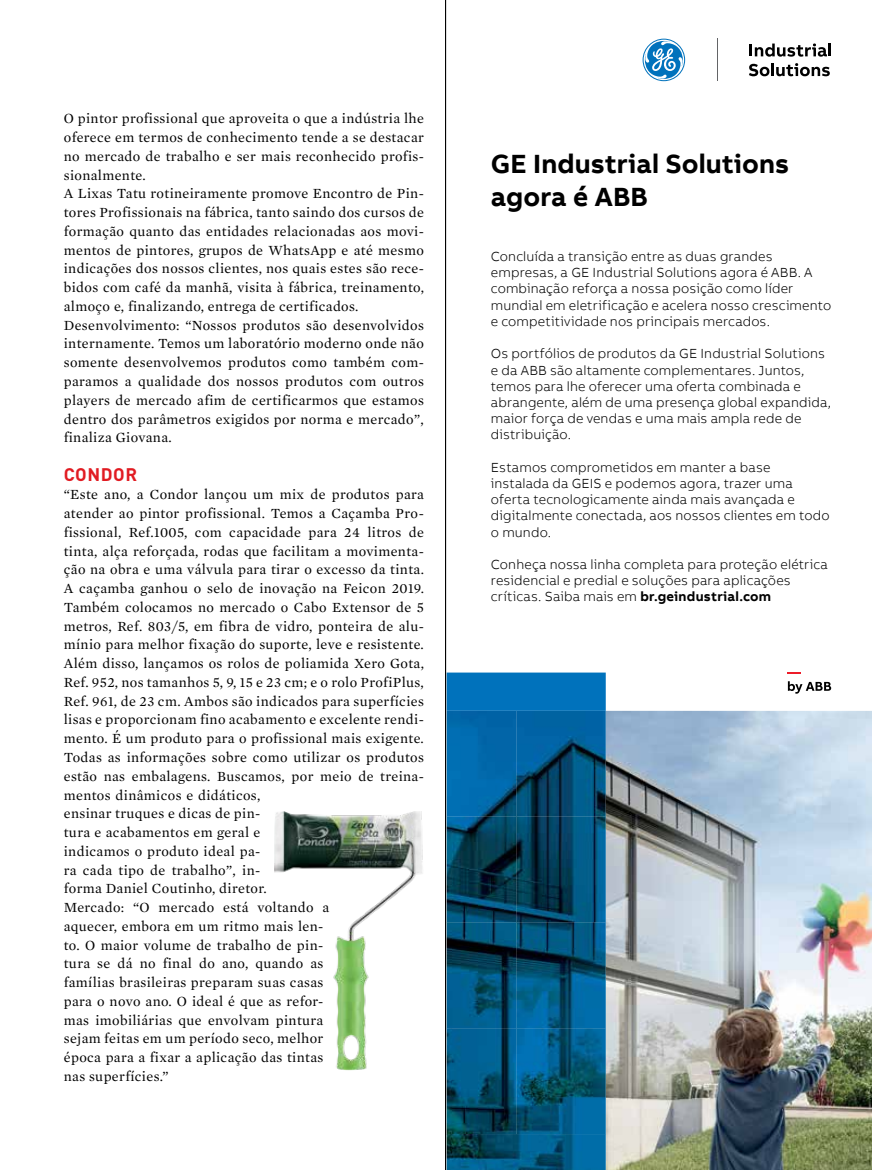
<style>
.page{position:relative;width:872px;height:1170px;background:#fff}
.page>*{position:absolute;margin:0;border:0;box-sizing:border-box;transform-origin:0 0}
.t1{font:700 27px/32.4px "AB Bvoice";letter-spacing:.005em;color:#000}
.t2{font:700 18px "DIN Pro";letter-spacing:.035em;color:#e11b22}
.t3{font:14.25px/18.8px "Mercury Text G1";letter-spacing:.025em;color:#000}
.t4{font:300 13.5px/16.2px "AB Bvoice";letter-spacing:.01em;color:#000}
.s1{font-weight:700}
</style>
<div class="page">
<img style="left:275px;top:811px;width:148px;height:259px">
<img style="left:446px;top:710px;width:426px;height:459px">
<div style="left:446px;top:672px;width:160px;height:38px;background:#0072bc"></div>
<hr style="left:716px;top:39px;width:1px;height:42px;background:#636466">
<svg style="left:642px;top:39px;width:43px;height:42px"></svg>
<svg style="left:749px;top:43px;width:82px;height:14px"></svg>
<svg style="left:749px;top:63px;width:80px;height:13px"></svg>
<svg style="left:787px;top:672px;width:13px;height:2px"></svg>
<svg style="left:788px;top:681px;width:43px;height:12px"></svg>
<svg style="left:446px;top:1164px;width:3px;height:6px"></svg>
<hr style="left:445px;top:0;width:1px;height:1169px;background:#000">
<p class="t3" style="left:64px;top:109px;width:362px">O pintor profissional que aproveita o que a indústria lhe oferece em termos de conhecimento tende a se destacar no mercado de trabalho e ser mais reconhecido profis&shy;sionalmente.<br>A Lixas Tatu rotineiramente promove Encontro de Pin&shy;tores Profissionais na fábrica, tanto saindo dos cursos de formação quanto das entidades relacionadas aos movi&shy;mentos de pintores, grupos de WhatsApp e até mesmo indicações dos nossos clientes, nos quais estes são rece&shy;bidos com café da manhã, visita à fábrica, treinamento, almoço e, finalizando, entrega de certificados.<br>Desenvolvimento: “Nossos produtos são desenvolvidos internamente. Temos um laboratório moderno onde não somente desenvolvemos produtos como também com&shy;paramos a qualidade dos nossos produtos com outros players de mercado afim de certificarmos que estamos dentro dos parâmetros exigidos por norma e mercado”, finaliza Giovana.</p>
<p class="t2" style="left:64px;top:461px;width:75px">CONDOR</p>
<p class="t3" style="left:64px;top:485px;width:362px">“Este ano, a Condor lançou um mix de produtos para atender ao pintor profissional. Temos a Caçamba Pro&shy;fissional, Ref.1005, com capacidade para 24 litros de tinta, alça reforçada, rodas que facilitam a movimenta&shy;ção na obra e uma válvula para tirar o excesso da tinta.<br>A caçamba ganhou o selo de inovação na Feicon 2019.<br>Também colocamos no mercado o Cabo Extensor de 5 metros, Ref. 803/5, em fibra de vidro, ponteira de alu&shy;mínio para melhor fixação do suporte, leve e resistente.<br>Além disso, lançamos os rolos de poliamida Xero Gota, Ref. 952, nos tamanhos 5, 9, 15 e 23 cm; e o rolo ProfiPlus, Ref. 961, de 23 cm. Ambos são indicados para superfícies lisas e proporcionam fino acabamento e excelente rendi&shy;mento. É um produto para o profissional mais exigente.<br>Todas as informações sobre como utilizar os produtos estão nas embalagens. Buscamos, por meio de treina&shy;mentos dinâmicos e didáticos,<br>ensinar truques e dicas de pin-<br>tura e acabamentos em geral e<br>indicamos o produto ideal pa-<br>ra cada tipo de trabalho”, in-<br>forma Daniel Coutinho, diretor.<br>Mercado: “O mercado está voltando a<br>aquecer, embora em um ritmo mais len-<br>to. O maior volume de trabalho de pin-<br>tura se dá no final do ano, quando as<br>famílias brasileiras preparam suas casas<br>para o novo ano. O ideal é que as refor-<br>mas imobiliárias que envolvam pintura<br>sejam feitas em um período seco, melhor<br>época para a fixar a aplicação das tintas<br>nas superfícies.”</p>
<h1 class="t1" style="left:491px;top:148px;width:300px">GE Industrial Solutions agora é ABB</h1>
<p class="t4" style="left:491px;top:248px;width:342px">Concluída a transição entre as duas grandes empresas, a GE Industrial Solutions agora é ABB. A combinação reforça a nossa posição como líder mundial em eletrificação e acelera nosso crescimento e competitividade nos principais mercados.</p>
<p class="t4" style="left:491px;top:345px;width:342px">Os portfólios de produtos da GE Industrial Solutions e da ABB são altamente complementares. Juntos, temos para lhe oferecer uma oferta combinada e abrangente, além de uma presença global expandida, maior força de vendas e uma mais ampla rede de distribuição.</p>
<p class="t4" style="left:491px;top:459px;width:340px">Estamos comprometidos em manter a base instalada da GEIS e podemos agora, trazer uma oferta tecnologicamente ainda mais avançada e digitalmente conectada, aos nossos clientes em todo o mundo.</p>
<p class="t4" style="left:491px;top:556px;width:339px">Conheça nossa linha completa para proteção elétrica residencial e predial e soluções para aplicações críticas. Saiba mais em <span class="s1">br.geindustrial.com</span></p>
</div>
